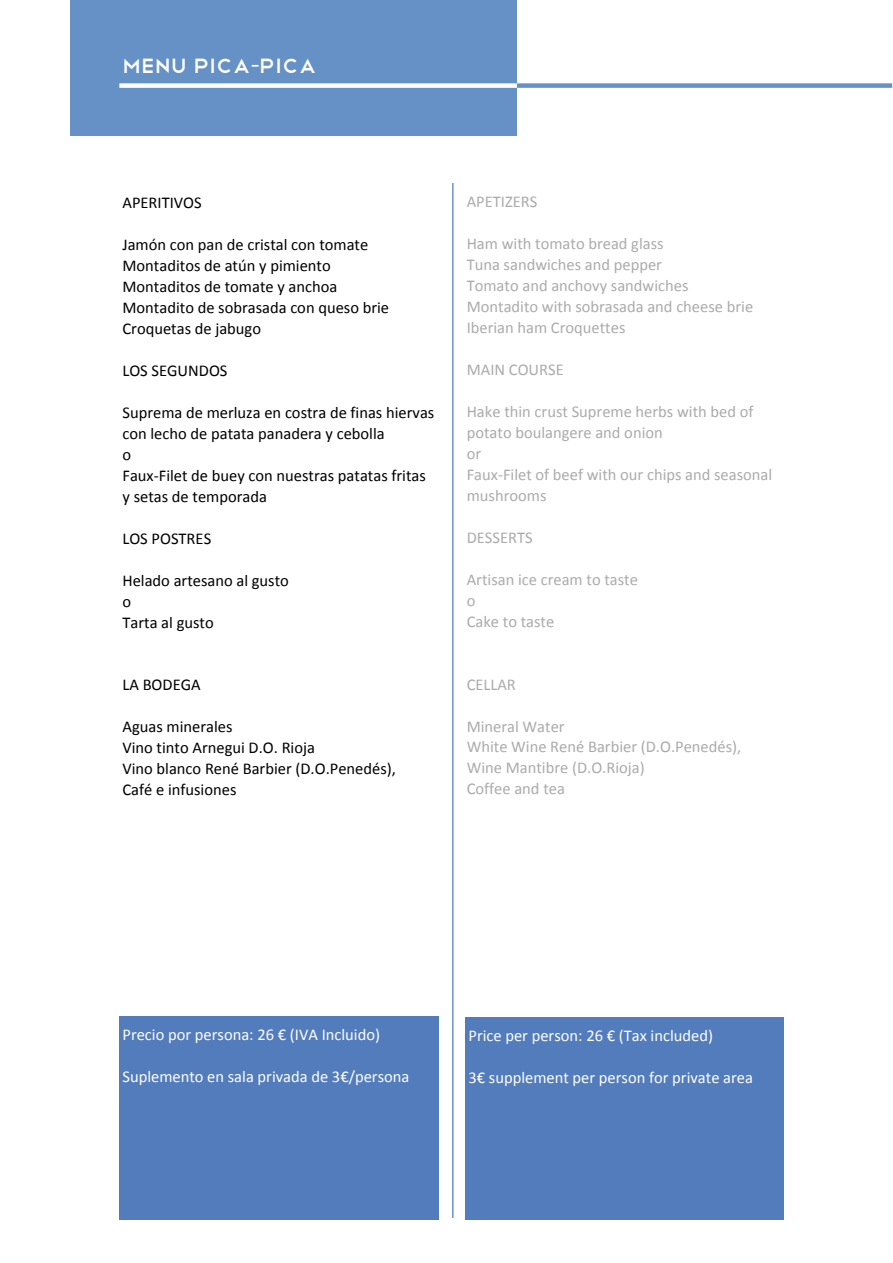
<style>
.page{position:relative;width:893px;height:1263px;background:#fff}
.page>*{position:absolute;margin:0;border:0;box-sizing:border-box;transform-origin:0 0}
.t1{font:27px "Telegrafico";color:#fff}
.t2{font:16.5px/21px "Calibri";color:#000}
.t3{font:16.5px/21px "Calibri";color:#ababab}
.t4{font:16.5px "Calibri";color:#fff}
.s1{font-family:"Myriad Pro"}
</style>
<div class="page">
<hr style="left:452px;top:183px;width:1px;height:1035px;background:#3f76ba">
<div style="left:71px;top:0;width:446px;height:135px;background:#6591c7"></div>
<div style="left:119px;top:83px;width:398px;height:5px;background:#fff"></div>
<div style="left:517px;top:83px;width:375px;height:5px;background:#6591c7"></div>
<div style="left:119px;top:1016px;width:320px;height:204px;background:#537cbc"></div>
<div style="left:465px;top:1017px;width:318px;height:203px;background:#537cbc"></div>
<h1 class="t1" style="left:122px;top:48px;width:196px">menu pica<span class="s1">-</span>pica</h1>
<p class="t2" style="left:122px;top:192px;width:81px">APERITIVOS</p>
<p class="t2" style="left:122px;top:234px;width:268px">Jamón con pan de cristal con tomate<br>Montaditos de atún y pimiento<br>Montaditos de tomate y anchoa<br>Montadito de sobrasada con queso brie<br>Croquetas de jabugo</p>
<p class="t2" style="left:122px;top:360px;width:106px">LOS SEGUNDOS</p>
<p class="t2" style="left:122px;top:402px;width:313px">Suprema de merluza en costra de finas hiervas con lecho de patata panadera y cebolla<br>o<br>Faux-Filet de buey con nuestras patatas fritas y setas de temporada</p>
<p class="t2" style="left:122px;top:528px;width:90px">LOS POSTRES</p>
<p class="t2" style="left:122px;top:570px;width:168px">Helado artesano al gusto o<br>Tarta al gusto</p>
<p class="t2" style="left:122px;top:674px;width:80px">LA BODEGA</p>
<p class="t2" style="left:122px;top:716px;width:275px">Aguas minerales<br>Vino tinto Arnegui D.O. Rioja<br>Vino blanco René Barbier (D.O.Penedés),<br>Café e infusiones</p>
<p class="t3" style="left:466px;top:191px;width:72px">APETIZERS</p>
<p class="t3" style="left:466px;top:233px;width:288px">Ham with tomato bread glass<br>Tuna sandwiches and pepper<br>Tomato and anchovy sandwiches<br>Montadito with sobrasada and cheese brie<br>Iberian ham Croquettes</p>
<p class="t3" style="left:466px;top:359px;width:99px">MAIN COURSE</p>
<p class="t3" style="left:466px;top:401px;width:307px">Hake thin crust Supreme herbs with bed of potato boulangere and onion<br>or<br>Faux-Filet of beef with our chips and seasonal mushrooms</p>
<p class="t3" style="left:466px;top:527px;width:67px">DESSERTS</p>
<p class="t3" style="left:466px;top:569px;width:173px">Artisan ice cream to taste o<br>Cake to taste</p>
<p class="t3" style="left:466px;top:673px;width:51px">CELLAR</p>
<p class="t3" style="left:466px;top:715px;width:276px">Mineral Water<br>White Wine René Barbier (D.O.Penedés),<br>Wine Mantibre (D.O.Rioja)<br>Coffee and tea</p>
<p class="t4" style="left:122px;top:1024px;width:259px">Precio por persona: 26 € (IVA Incluido)</p>
<p class="t4" style="left:122px;top:1066px;width:288px">Suplemento en sala privada de 3€/persona</p>
<p class="t4" style="left:468px;top:1026px;width:246px">Price per person: 26 € (Tax included)</p>
<p class="t4" style="left:468px;top:1068px;width:286px">3€ supplement per person for private area</p>
</div>
